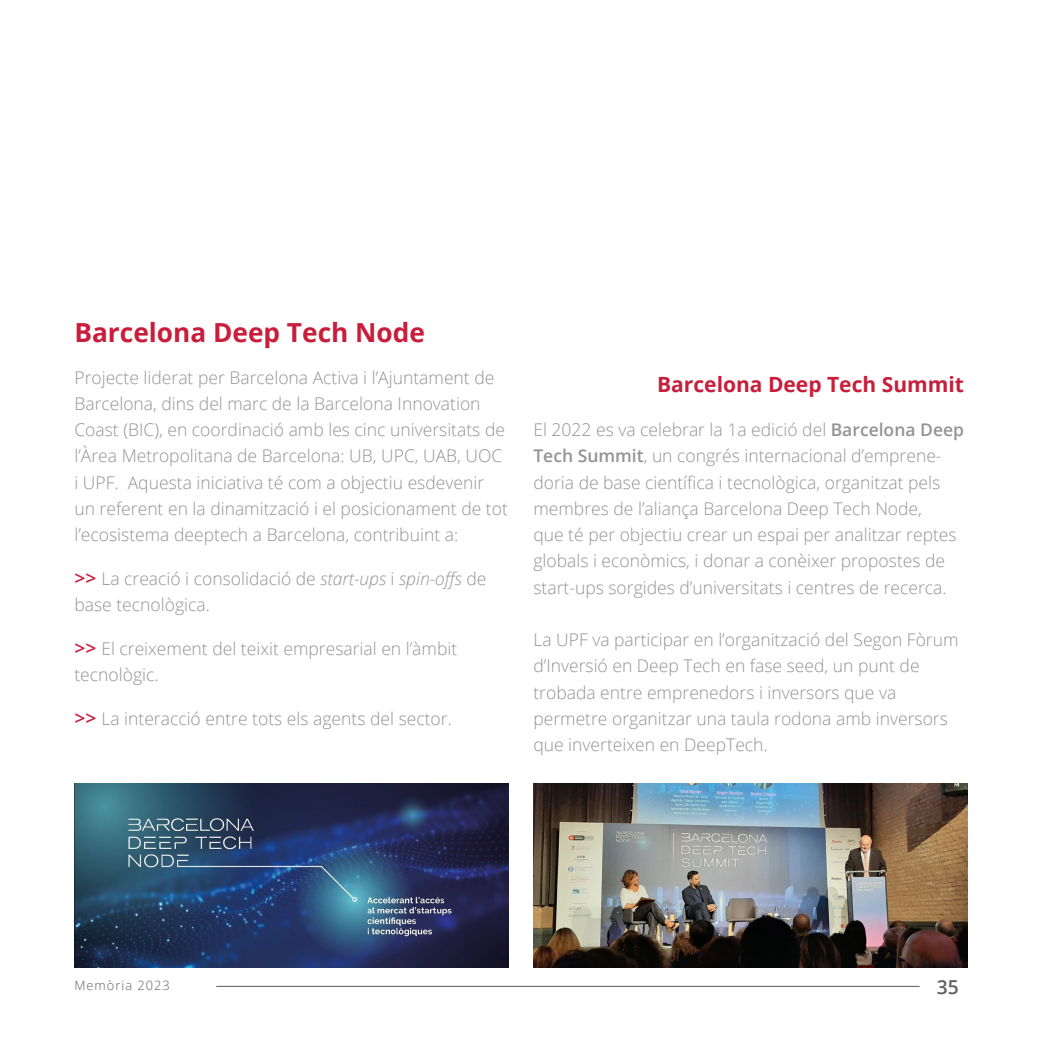
<style>
.page{position:relative;width:1042px;height:1042px;background:#fff}
.page>*{position:absolute;margin:0;border:0;box-sizing:border-box;transform-origin:0 0}
.t1{font:700 26.25px "Open Sans";color:#c91e3b}
.t2{font:700 21px "Open Sans";color:#c91e3b}
.t3{font:600 19.25px "Open Sans";color:#616164}
.t4{font:300 17.5px/26.2px "Open Sans";color:#939394}
.t5{font:300 12.78px "Open Sans";letter-spacing:.08em;color:#616164}
.s1{font-weight:600;font-size:19.25px;color:#c91f3c}
.s2{font-style:italic}
.s3{font-weight:600}
</style>
<div class="page">
<hr style="left:216px;top:986px;width:703px;height:1px;background:#57585a">
<img style="left:74px;top:784px;width:434px;height:183px">
<img style="left:533px;top:784px;width:434px;height:183px">
<p class="t1" style="left:74px;top:314px;width:352px">Barcelona Deep Tech Node</p>
<p class="t4" style="left:74px;top:363px;width:435px">Projecte liderat per Barcelona Activa i l’Ajuntament de Barcelona, dins del marc de la Barcelona Innovation Coast (BIC), en coordinació amb les cinc universitats de l’Àrea Metropolitana de Barcelona: UB, UPC, UAB, UOC i UPF. Aquesta iniciativa té com a objectiu esdevenir un referent en la dinamització i el posicionament de tot l’ecosistema deeptech a Barcelona, contribuint a:</p>
<p class="t4" style="left:74px;top:565px;width:413px"><span class="s1">&gt;&gt;</span> La creació i consolidació de <span class="s2">start-ups</span> i <span class="s2">spin-offs</span> de base tecnològica.</p>
<p class="t4" style="left:74px;top:635px;width:384px"><span class="s1">&gt;&gt;</span> El creixement del teixit empresarial en l’àmbit tecnològic.</p>
<p class="t4" style="left:74px;top:705px;width:379px"><span class="s1">&gt;&gt;</span> La interacció entre tots els agents del sector.</p>
<p class="t2" style="left:657px;top:370px;width:308px">Barcelona Deep Tech Summit</p>
<p class="t4" style="left:533px;top:416px;width:432px">El 2022 es va celebrar la 1a edició del <span class="s3">Barcelona Deep Tech Summit</span>, un congrés internacional d’emprene&shy;doria de base científica i tecnològica, organitzat pels membres de l’aliança Barcelona Deep Tech Node,<br>que té per objectiu crear un espai per analitzar reptes globals i econòmics, i donar a conèixer propostes de start-ups sorgides d’universitats i centres de recerca.</p>
<p class="t4" style="left:533px;top:626px;width:427px">La UPF va participar en l’organització del Segon Fòrum</p>
<p class="t4" style="left:533px;top:652px;width:416px">d’Inversió en Deep Tech en fase seed, un punt de trobada entre emprenedors i inversors que va permetre organitzar una taula rodona amb inversors que inverteixen en DeepTech.</p>
<p class="t5" style="left:74px;top:977px;width:97px">Memòria 2023</p>
<p class="t3" style="left:936px;top:973px;width:23px">35</p>
</div>
